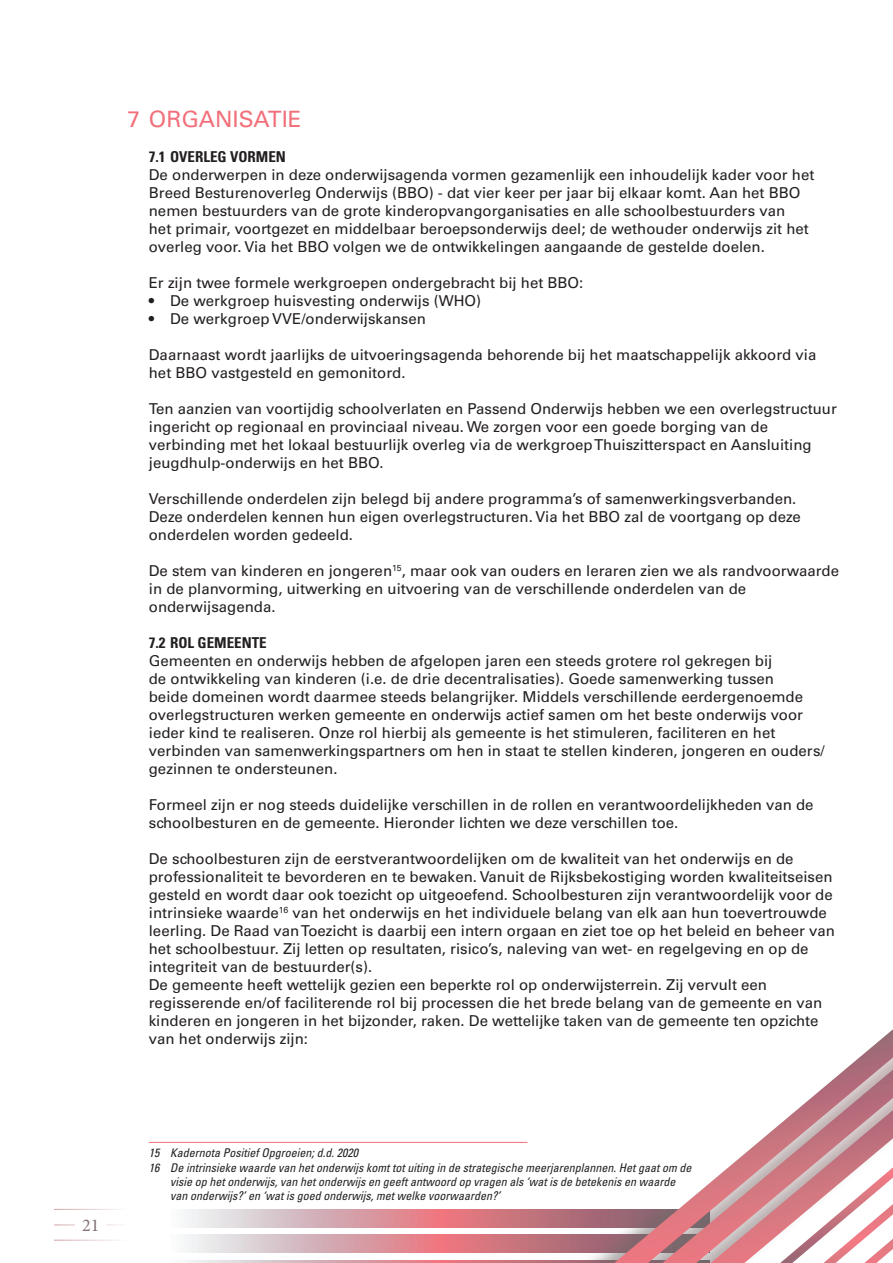
<style>
.page{position:relative;width:893px;height:1263px;background:#fff}
.page>*{position:absolute;margin:0;border:0;box-sizing:border-box;transform-origin:0 0}
.t1{font:22.5px "Univers";color:#f1707b}
.t2{font:18px "Minion Pro";color:#836e79}
.t3{font:15px/18px "Univers";color:#231f20}
.t4{font:700 condensed 15px "Univers";color:#231f20}
.t5{font:italic condensed 12px "Univers";color:#231f20}
</style>
<div class="page">
<svg style="left:54px;top:1029px;width:839px;height:234px"></svg>
<hr style="left:54px;top:1209px;width:74px;height:1px;background:#b66f74">
<p class="t1" style="left:128px;top:106px;width:176px">7 ORGANISATIE</p>
<p class="t4" style="left:149px;top:147px;width:139px">7.1 OVERLEG VORMEN</p>
<p class="t3" style="left:149px;top:166px;width:667px">De onderwerpen in deze onderwijsagenda vormen gezamenlijk een inhoudelijk kader voor het Breed Besturenoverleg Onderwijs (BBO) - dat vier keer per jaar bij elkaar komt. Aan het BBO nemen bestuurders van de grote kinderopvangorganisaties en alle schoolbestuurders van<br>het primair, voortgezet en middelbaar beroepsonderwijs deel; de wethouder onderwijs zit het overleg voor. Via het BBO volgen we de ontwikkelingen aangaande de gestelde doelen.</p>
<p class="t3" style="left:149px;top:274px;width:436px">Er zijn twee formele werkgroepen ondergebracht bij het BBO:</p>
<p class="t3" style="left:149px;top:292px;width:334px">• De werkgroep huisvesting onderwijs (WHO)</p>
<p class="t3" style="left:149px;top:310px;width:279px">• De werkgroep VVE/onderwijskansen</p>
<p class="t3" style="left:149px;top:346px;width:669px">Daarnaast wordt jaarlijks de uitvoeringsagenda behorende bij het maatschappelijk akkoord via het BBO vastgesteld en gemonitord.</p>
<p class="t3" style="left:149px;top:400px;width:690px">Ten aanzien van voortijdig schoolverlaten en Passend Onderwijs hebben we een overlegstructuur ingericht op regionaal en provinciaal niveau. We zorgen voor een goede borging van de verbinding met het lokaal bestuurlijk overleg via de werkgroep Thuiszitterspact en Aansluiting jeugdhulp-onderwijs en het BBO.</p>
<p class="t3" style="left:149px;top:490px;width:653px">Verschillende onderdelen zijn belegd bij andere programma’s of samenwerkingsverbanden.<br>Deze onderdelen kennen hun eigen overlegstructuren. Via het BBO zal de voortgang op deze onderdelen worden gedeeld.</p>
<p class="t3" style="left:149px;top:562px;width:692px">De stem van kinderen en jongeren<sup>15</sup>, maar ook van ouders en leraren zien we als randvoorwaarde in de planvorming, uitwerking en uitvoering van de verschillende onderdelen van de onderwijsagenda.</p>
<p class="t4" style="left:149px;top:633px;width:119px">7.2 ROL GEMEENTE</p>
<p class="t3" style="left:149px;top:652px;width:677px">Gemeenten en onderwijs hebben de afgelopen jaren een steeds grotere rol gekregen bij<br>de ontwikkeling van kinderen (i.e. de drie decentralisaties). Goede samenwerking tussen<br>beide domeinen wordt daarmee steeds belangrijker. Middels verschillende eerdergenoemde overlegstructuren werken gemeente en onderwijs actief samen om het beste onderwijs voor ieder kind te realiseren. Onze rol hierbij als gemeente is het stimuleren, faciliteren en het verbinden van samenwerkingspartners om hen in staat te stellen kinderen, jongeren en ouders/ gezinnen te ondersteunen.</p>
<p class="t3" style="left:149px;top:796px;width:666px">Formeel zijn er nog steeds duidelijke verschillen in de rollen en verantwoordelijkheden van de schoolbesturen en de gemeente. Hieronder lichten we deze verschillen toe.</p>
<p class="t3" style="left:149px;top:850px;width:688px">De schoolbesturen zijn de eerstverantwoordelijken om de kwaliteit van het onderwijs en de professionaliteit te bevorderen en te bewaken. Vanuit de Rijksbekostiging worden kwaliteitseisen gesteld en wordt daar ook toezicht op uitgeoefend. Schoolbesturen zijn verantwoordelijk voor de intrinsieke waarde<sup>16</sup> van het onderwijs en het individuele belang van elk aan hun toevertrouwde leerling. De Raad van Toezicht is daarbij een intern orgaan en ziet toe op het beleid en beheer van het schoolbestuur. Zij letten op resultaten, risico’s, naleving van wet- en regelgeving en op de integriteit van de bestuurder(s).</p>
<p class="t3" style="left:149px;top:976px;width:675px">De gemeente heeft wettelijk gezien een beperkte rol op onderwijsterrein. Zij vervult een regisserende en/of faciliterende rol bij processen die het brede belang van de gemeente en van kinderen en jongeren in het bijzonder, raken. De wettelijke taken van de gemeente ten opzichte van het onderwijs zijn:</p>
<p class="t2" style="left:82px;top:1213px;width:19px">21</p>
<p class="t5" style="left:149px;top:1145px;width:211px">15 Kadernota Positief Opgroeien; d.d. 2020</p>
<p class="t5" style="left:149px;top:1160px;width:544px">16 De intrinsieke waarde van het onderwijs komt tot uiting in de strategische meerjarenplannen. Het gaat om de</p>
<p class="t5" style="left:170px;top:1174px;width:507px">visie op het onderwijs, van het onderwijs en geeft antwoord op vragen als ‘wat is de betekenis en waarde</p>
<p class="t5" style="left:170px;top:1188px;width:331px">van onderwijs?’ en ‘wat is goed onderwijs, met welke voorwaarden?’</p>
</div>
